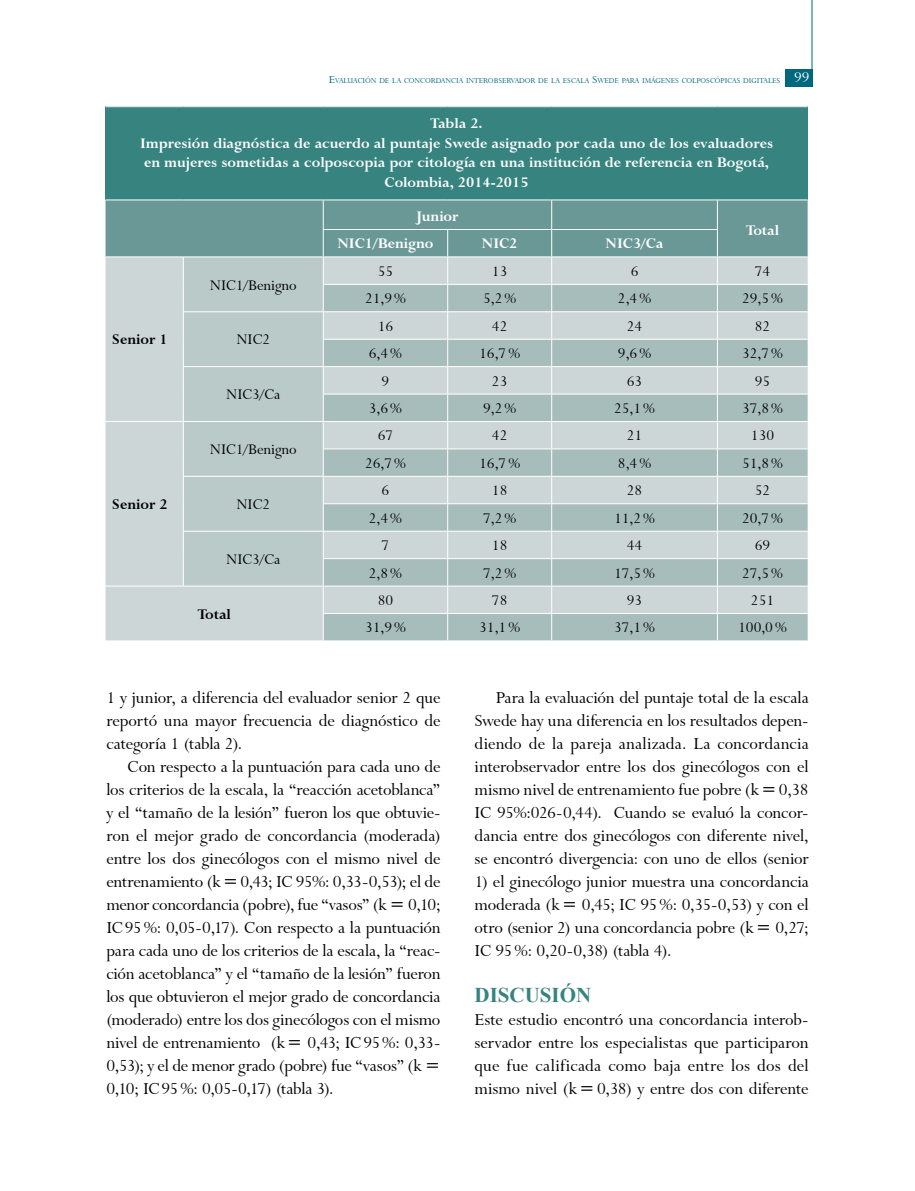
<style>
.page{position:relative;width:915px;height:1191px;background:#fff}
.page>*{position:absolute;margin:0;border:0;box-sizing:border-box;transform-origin:0 0}
._005-SUBTI_1{font:700 21px "Times New Roman";color:#368380}
._008-PÁRR_SECUNDARIO{font:18.75px/23px "Lapidary 333 BT";letter-spacing:-.005em;color:#000;text-align:justify}
._006-PRIMER_PÁRRAFO{font:18.75px/23px "Lapidary 333 BT";color:#000;text-align:justify}
._021-TEX_TABLAS{font:16.5px "Lapidary 333 BT";color:#000}
._022-TIT_TABLAS{font:700 16.5px "Lapidary 333 BT";color:#fff}
._021-TEX_TABLAS-2{font:700 16.5px "Lapidary 333 BT";color:#fff}
._021-TEX_TABLAS-3{font:700 16.5px "Lapidary 333 BT";color:#000}
.t1{font:8.4px "Lapidary 333 BT";color:#00687e}
.s1{font-size:12px}
.s2{font-size:16.5px;color:#fff}
</style>
<div class="page">
<div style="left:784px;top:70px;width:28px;height:17px;background:#00687e"></div>
<hr style="left:811px;top:0;width:1px;height:87px;background:#00687e">
<div style="left:105px;top:107px;width:702px;height:93px;background:#368380"></div>
<hr style="left:105px;top:199px;width:78px;height:1px;background:#fff">
<hr style="left:183px;top:199px;width:140px;height:1px;background:#fff">
<hr style="left:323px;top:199px;width:124px;height:1px;background:#fff">
<hr style="left:447px;top:199px;width:104px;height:1px;background:#fff">
<hr style="left:551px;top:199px;width:166px;height:1px;background:#fff">
<hr style="left:717px;top:199px;width:90px;height:1px;background:#fff">
<svg style="left:105px;top:200px;width:702px;height:440px;background:#b4c6c6"></svg>
<hr style="left:105px;top:257px;width:78px;height:1px;background:#fff">
<hr style="left:183px;top:257px;width:140px;height:1px;background:#fff">
<hr style="left:717px;top:257px;width:90px;height:1px;background:#fff">
<p class="t1" style="left:329px;top:76px;width:482px"><span class="s1">E</span>VALUACIÓN DE LA CONCORDANCIA INTEROBSERVADOR DE LA ESCALA <span class="s1">S</span>WEDE PARA IMÁGENES COLPOSCÓPICAS DIGITALES <span class="s2">99</span></p>
<p class="_022-TIT_TABLAS" style="left:430px;top:113px;width:54px">Tabla 2.</p>
<p class="_022-TIT_TABLAS" style="left:140px;top:133px;width:634px">Impresión diagnóstica de acuerdo al puntaje Swede asignado por cada uno de los evaluadores</p>
<p class="_022-TIT_TABLAS" style="left:144px;top:153px;width:626px">en mujeres sometidas a colposcopia por citología en una institución de referencia en Bogotá,</p>
<p class="_022-TIT_TABLAS" style="left:384px;top:173px;width:145px">Colombia, 2014-2015</p>
<p class="_021-TEX_TABLAS-2" style="left:416px;top:207px;width:44px">Junior</p>
<p class="_021-TEX_TABLAS-2" style="left:745px;top:220px;width:34px">Total</p>
<p class="_021-TEX_TABLAS-2" style="left:337px;top:234px;width:97px">NIC1/Benigno</p>
<p class="_021-TEX_TABLAS-2" style="left:481px;top:234px;width:37px">NIC2</p>
<p class="_021-TEX_TABLAS-2" style="left:605px;top:234px;width:59px">NIC3/Ca</p>
<p class="_021-TEX_TABLAS-3" style="left:112px;top:330px;width:57px">Senior 1</p>
<p class="_021-TEX_TABLAS-3" style="left:112px;top:494px;width:57px">Senior 2</p>
<p class="_021-TEX_TABLAS" style="left:210px;top:275px;width:88px">NIC1/Benigno</p>
<p class="_021-TEX_TABLAS" style="left:236px;top:330px;width:35px">NIC2</p>
<p class="_021-TEX_TABLAS" style="left:226px;top:385px;width:55px">NIC3/Ca</p>
<p class="_021-TEX_TABLAS" style="left:210px;top:440px;width:88px">NIC1/Benigno</p>
<p class="_021-TEX_TABLAS" style="left:236px;top:495px;width:35px">NIC2</p>
<p class="_021-TEX_TABLAS" style="left:226px;top:550px;width:55px">NIC3/Ca</p>
<p class="_021-TEX_TABLAS-3" style="left:198px;top:604px;width:34px">Total</p>
<p class="_021-TEX_TABLAS" style="left:377px;top:262px;width:17px">55</p>
<p class="_021-TEX_TABLAS" style="left:492px;top:262px;width:17px">13</p>
<p class="_021-TEX_TABLAS" style="left:630px;top:262px;width:9px">6</p>
<p class="_021-TEX_TABLAS" style="left:754px;top:262px;width:17px">74</p>
<p class="_021-TEX_TABLAS" style="left:365px;top:289px;width:42px">21,9%</p>
<p class="_021-TEX_TABLAS" style="left:483px;top:289px;width:35px">5,2%</p>
<p class="_021-TEX_TABLAS" style="left:617px;top:289px;width:35px">2,4%</p>
<p class="_021-TEX_TABLAS" style="left:741px;top:289px;width:42px">29,5%</p>
<p class="_021-TEX_TABLAS" style="left:377px;top:317px;width:17px">16</p>
<p class="_021-TEX_TABLAS" style="left:492px;top:317px;width:17px">42</p>
<p class="_021-TEX_TABLAS" style="left:626px;top:317px;width:17px">24</p>
<p class="_021-TEX_TABLAS" style="left:754px;top:317px;width:17px">82</p>
<p class="_021-TEX_TABLAS" style="left:369px;top:344px;width:35px">6,4%</p>
<p class="_021-TEX_TABLAS" style="left:479px;top:344px;width:42px">16,7%</p>
<p class="_021-TEX_TABLAS" style="left:617px;top:344px;width:35px">9,6%</p>
<p class="_021-TEX_TABLAS" style="left:741px;top:344px;width:42px">32,7%</p>
<p class="_021-TEX_TABLAS" style="left:381px;top:371px;width:9px">9</p>
<p class="_021-TEX_TABLAS" style="left:492px;top:371px;width:17px">23</p>
<p class="_021-TEX_TABLAS" style="left:626px;top:371px;width:17px">63</p>
<p class="_021-TEX_TABLAS" style="left:754px;top:371px;width:17px">95</p>
<p class="_021-TEX_TABLAS" style="left:369px;top:399px;width:35px">3,6%</p>
<p class="_021-TEX_TABLAS" style="left:483px;top:399px;width:35px">9,2%</p>
<p class="_021-TEX_TABLAS" style="left:614px;top:399px;width:42px">25,1%</p>
<p class="_021-TEX_TABLAS" style="left:741px;top:399px;width:42px">37,8%</p>
<p class="_021-TEX_TABLAS" style="left:377px;top:426px;width:17px">67</p>
<p class="_021-TEX_TABLAS" style="left:492px;top:426px;width:17px">42</p>
<p class="_021-TEX_TABLAS" style="left:626px;top:426px;width:17px">21</p>
<p class="_021-TEX_TABLAS" style="left:750px;top:426px;width:25px">130</p>
<p class="_021-TEX_TABLAS" style="left:365px;top:454px;width:42px">26,7%</p>
<p class="_021-TEX_TABLAS" style="left:479px;top:454px;width:42px">16,7%</p>
<p class="_021-TEX_TABLAS" style="left:617px;top:454px;width:35px">8,4%</p>
<p class="_021-TEX_TABLAS" style="left:741px;top:454px;width:42px">51,8%</p>
<p class="_021-TEX_TABLAS" style="left:381px;top:481px;width:9px">6</p>
<p class="_021-TEX_TABLAS" style="left:492px;top:481px;width:17px">18</p>
<p class="_021-TEX_TABLAS" style="left:626px;top:481px;width:17px">28</p>
<p class="_021-TEX_TABLAS" style="left:754px;top:481px;width:17px">52</p>
<p class="_021-TEX_TABLAS" style="left:369px;top:509px;width:35px">2,4%</p>
<p class="_021-TEX_TABLAS" style="left:483px;top:509px;width:35px">7,2%</p>
<p class="_021-TEX_TABLAS" style="left:614px;top:509px;width:42px">11,2%</p>
<p class="_021-TEX_TABLAS" style="left:741px;top:509px;width:42px">20,7%</p>
<p class="_021-TEX_TABLAS" style="left:381px;top:536px;width:9px">7</p>
<p class="_021-TEX_TABLAS" style="left:492px;top:536px;width:17px">18</p>
<p class="_021-TEX_TABLAS" style="left:626px;top:536px;width:17px">44</p>
<p class="_021-TEX_TABLAS" style="left:754px;top:536px;width:17px">69</p>
<p class="_021-TEX_TABLAS" style="left:369px;top:563px;width:35px">2,8%</p>
<p class="_021-TEX_TABLAS" style="left:483px;top:563px;width:35px">7,2%</p>
<p class="_021-TEX_TABLAS" style="left:614px;top:563px;width:42px">17,5%</p>
<p class="_021-TEX_TABLAS" style="left:741px;top:563px;width:42px">27,5%</p>
<p class="_021-TEX_TABLAS" style="left:377px;top:591px;width:17px">80</p>
<p class="_021-TEX_TABLAS" style="left:492px;top:591px;width:17px">78</p>
<p class="_021-TEX_TABLAS" style="left:626px;top:591px;width:17px">93</p>
<p class="_021-TEX_TABLAS" style="left:750px;top:591px;width:25px">251</p>
<p class="_021-TEX_TABLAS" style="left:365px;top:618px;width:42px">31,9%</p>
<p class="_021-TEX_TABLAS" style="left:479px;top:618px;width:42px">31,1%</p>
<p class="_021-TEX_TABLAS" style="left:614px;top:618px;width:42px">37,1%</p>
<p class="_021-TEX_TABLAS" style="left:738px;top:618px;width:50px">100,0%</p>
<p class="_006-PRIMER_PÁRRAFO" style="left:106px;top:686px;width:335px">1 y junior, a diferencia del evaluador senior 2 que reportó una mayor frecuencia de diagnóstico de categoría 1 (tabla 2).</p>
<p class="_008-PÁRR_SECUNDARIO" style="left:106px;top:755px;width:335px;text-indent:21px">Con respecto a la puntuación para cada uno de los criterios de la escala, la “reacción acetoblanca” y el “tamaño de la lesión” fueron los que obtuvie&shy;ron el mejor grado de concordancia (moderada) entre los dos ginecólogos con el mismo nivel de entrenamiento (k=0,43; IC 95%: 0,33-0,53); el de menor concordancia (pobre), fue “vasos” (k = 0,10; IC95%: 0,05-0,17). Con respecto a la puntuación para cada uno de los criterios de la escala, la “reac&shy;ción acetoblanca” y el “tamaño de la lesión” fueron los que obtuvieron el mejor grado de concordancia (moderado) entre los dos ginecólogos con el mismo nivel de entrenamiento (k= 0,43; IC95%: 0,33- 0,53); y el de menor grado (pobre) fue “vasos” (k = 0,10; IC95%: 0,05-0,17) (tabla 3).</p>
<p class="_008-PÁRR_SECUNDARIO" style="left:474px;top:686px;width:335px;text-indent:21px">Para la evaluación del puntaje total de la escala Swede hay una diferencia en los resultados depen&shy;diendo de la pareja analizada. La concordancia interobservador entre los dos ginecólogos con el mismo nivel de entrenamiento fue pobre (k=0,38<br>IC 95%:026-0,44). Cuando se evaluó la concor&shy;dancia entre dos ginecólogos con diferente nivel, se encontró divergencia: con uno de ellos (senior</p>
<p class="_008-PÁRR_SECUNDARIO" style="left:474px;top:870px;width:335px">1) el ginecólogo junior muestra una concordancia moderada (k= 0,45; IC 95%: 0,35-0,53) y con el otro (senior 2) una concordancia pobre (k= 0,27; IC 95%: 0,20-0,38) (tabla 4).</p>
<p class="_005-SUBTI_1" style="left:474px;top:980px;width:118px">DISCUSIÓN</p>
<p class="_006-PRIMER_PÁRRAFO" style="left:474px;top:1008px;width:335px">Este estudio encontró una concordancia interob&shy;servador entre los especialistas que participaron que fue calificada como baja entre los dos del mismo nivel (k=0,38) y entre dos con diferente</p>
</div>
